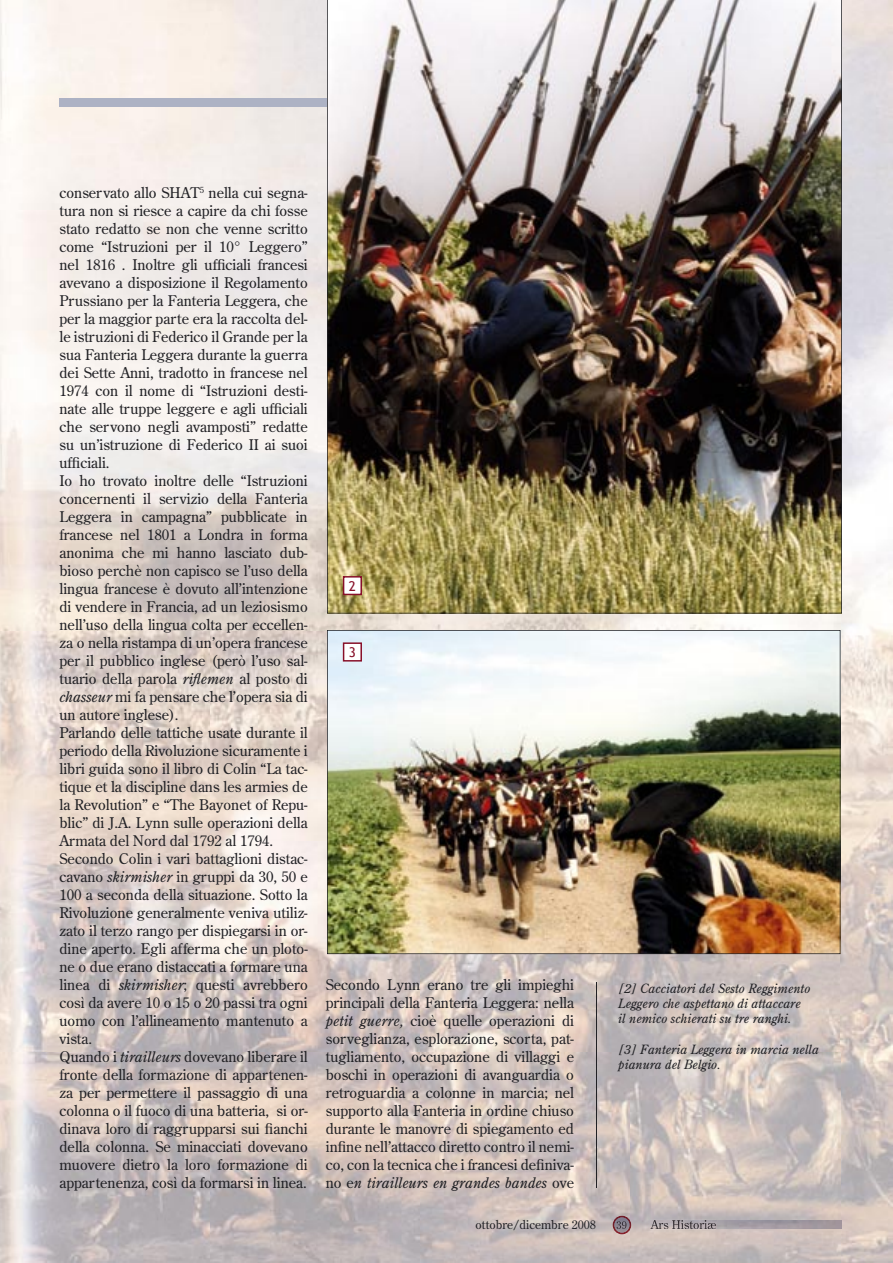
<style>
.page{position:relative;width:893px;height:1263px;background:#fff}
.page>*{position:absolute;margin:0;border:0;box-sizing:border-box;transform-origin:0 0}
.t1{font:14.7px/18px "Century Old Style";color:#212125}
.t2{font:13.5px "Trebuchet MS";color:#871029}
.t3{font:italic 12.75px/15.3px "Century Old Style";color:#212125}
.t4{font:12px "Century Old Style";color:#212125}
.s1{font-style:italic}
</style>
<div class="page">
<img style="left:0;top:0;width:893px;height:1263px">
<svg style="left:613px;top:1216px;width:18px;height:18px"></svg>
<img style="left:716px;top:1220px;width:126px;height:9px">
<img style="left:651px;top:1220px;width:65px;height:9px">
<div style="left:60px;top:98px;width:496px;height:8px;background:#adb2c4"></div>
<img style="left:327px;top:630px;width:513px;height:324px">
<img style="left:327px;top:0;width:515px;height:613px">
<hr style="left:596px;top:982px;width:1px;height:206px;background:#212125">
<svg style="left:343px;top:576px;width:19px;height:19px"></svg>
<svg style="left:343px;top:642px;width:19px;height:19px"></svg>
<p class="t1" style="left:60px;top:183px;width:250px">conservato allo SHAT<sup>5</sup> nella cui segna&shy;tura non si riesce a capire da chi fosse stato redatto se non che venne scritto come “Istruzioni per il 10° Leggero” nel 1816 . Inoltre gli ufficiali francesi avevano a disposizione il Regolamento Prussiano per la Fanteria Leggera, che per la maggior parte era la raccolta del&shy;le istruzioni di Federico il Grande per la sua Fanteria Leggera durante la guerra dei Sette Anni, tradotto in francese nel 1974 con il nome di “Istruzioni desti&shy;nate alle truppe leggere e agli ufficiali che servono negli avamposti” redatte su un’istruzione di Federico II ai suoi ufficiali.<br>Io ho trovato inoltre delle “Istruzioni concernenti il servizio della Fanteria Leggera in campagna” pubblicate in francese nel 1801 a Londra in forma anonima che mi hanno lasciato dub&shy;bioso perchè non capisco se l’uso della lingua francese è dovuto all’intenzione di vendere in Francia, ad un leziosismo nell’uso della lingua colta per eccellen&shy;za o nella ristampa di un’opera francese per il pubblico inglese (però l’uso sal&shy;tuario della parola <span class="s1">riflemen</span> al posto di <span class="s1">chasseur</span> mi fa pensare che l’opera sia di un autore inglese).<br>Parlando delle tattiche usate durante il periodo della Rivoluzione sicuramente i libri guida sono il libro di Colin “La tac&shy;tique et la discipline dans les armies de la Revolution” e “The Bayonet of Repu&shy;blic” di J.A. Lynn sulle operazioni della Armata del Nord dal 1792 al 1794.<br>Secondo Colin i vari battaglioni distac&shy;cavano <span class="s1">skirmisher</span> in gruppi da 30, 50 e 100 a seconda della situazione. Sotto la Rivoluzione generalmente veniva utiliz&shy;zato il terzo rango per dispiegarsi in or&shy;dine aperto. Egli afferma che un ploto&shy;ne o due erano distaccati a formare una linea di <span class="s1">skirmisher</span>; questi avrebbero così da avere 10 o 15 o 20 passi tra ogni uomo con l’allineamento mantenuto a vista.<br>Quando i <span class="s1">tirailleurs</span> dovevano liberare il fronte della formazione di appartenen&shy;za per permettere il passaggio di una colonna o il fuoco di una batteria, si or&shy;dinava loro di raggrupparsi sui fianchi della colonna. Se minacciati dovevano muovere dietro la loro formazione di appartenenza, così da formarsi in linea.</p>
<p class="t2" style="left:349px;top:578px;width:9px">2</p>
<p class="t2" style="left:349px;top:644px;width:9px">3</p>
<p class="t1" style="left:326px;top:975px;width:250px;text-align:justify">Secondo Lynn erano tre gli impieghi principali della Fanteria Leggera: nella <span class="s1">petit guerre,</span> cioè quelle operazioni di sorveglianza, esplorazione, scorta, pat&shy;tugliamento, occupazione di villaggi e boschi in operazioni di avanguardia o retroguardia a colonne in marcia; nel supporto alla Fanteria in ordine chiuso durante le manovre di spiegamento ed infine nell’attacco diretto contro il nemi&shy;co, con la tecnica che i francesi definiva&shy;no e<span class="s1">n tirailleurs en grandes bandes</span> ove</p>
<p class="t4" style="left:476px;top:1217px;width:122px">ottobre/dicembre 2008</p>
<p class="t3" style="left:618px;top:980px;width:194px">[2] Cacciatori del Sesto Reggimento<br>Leggero che aspettano di attaccare il nemico schierati su tre ranghi.</p>
<p class="t3" style="left:618px;top:1041px;width:202px">[3] Fanteria Leggera in marcia nella pianura del Belgio.</p>
</div>
